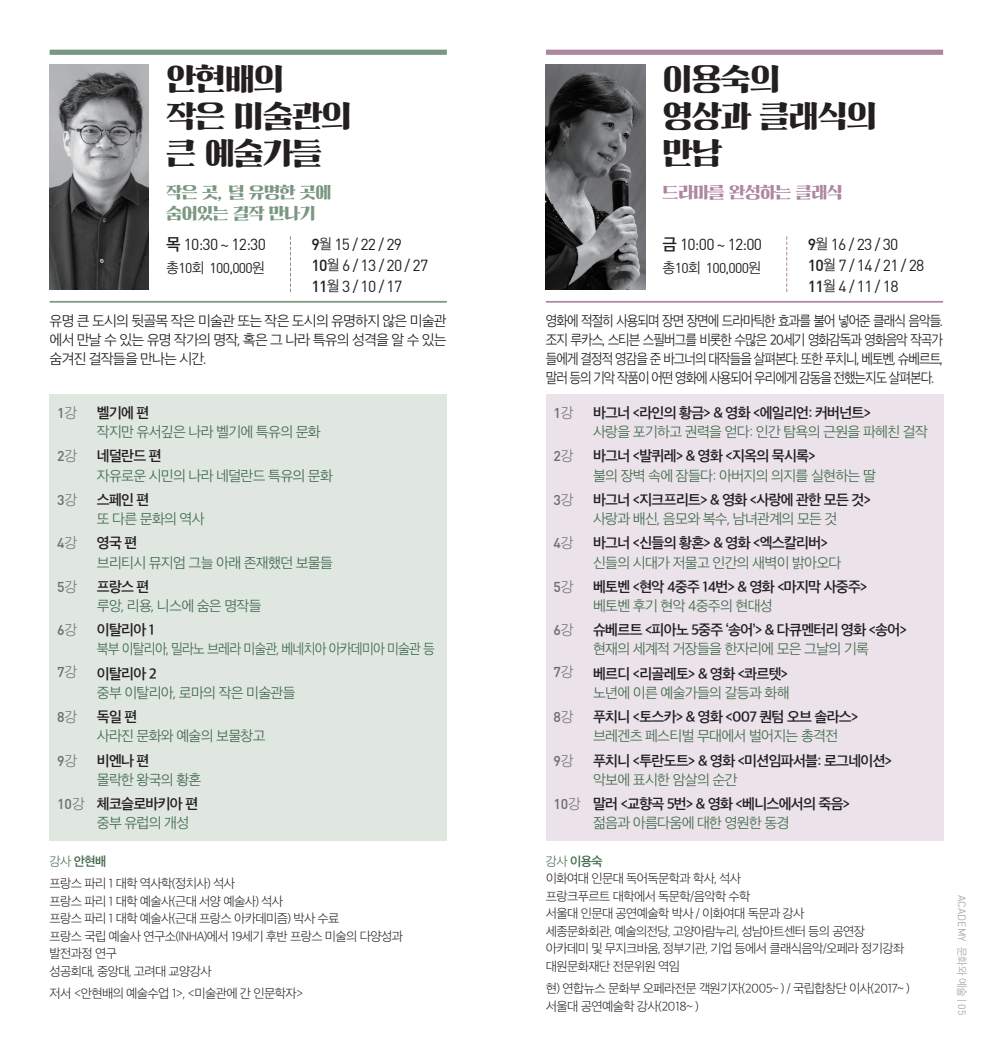
<style>
.page{position:relative;width:993px;height:1042px;background:#fff}
.page>*{position:absolute;margin:0;border:0;box-sizing:border-box;transform-origin:0 0}
.t1{font:29.75px "SD Gd Myeongjo";letter-spacing:-.02em;color:#231f20}
.t2{font:15.75px "Dinreg";letter-spacing:-.05em;color:#231f20}
.t3{font:15.75px "SD Gd Myeongjo";letter-spacing:-.02em;color:#7a9781}
.t4{font:15.75px "SD Gd Myeongjo";letter-spacing:-.02em;color:#ad87a2}
.t5{font:14px "SD Gothic Neoa c Lt";letter-spacing:-.05em;color:#426b4f}
.t6{font:14px "SD Gothic Neoa f Sm";letter-spacing:-.05em;color:#231f20}
.t7{font:14px/19.2px "SD Gothic Neoa c Lt";letter-spacing:-.07em;color:#231f20;text-align:justify;scale:.9 1}
.t8{font:14px/19.2px "SD Gothic Neoa c Lt";letter-spacing:-.07em;color:#231f20;text-align:justify}
.t9{font:14px "Dinmed";color:#6c6d70}
.t10{font:14px "SD Gothic Neoa c Lt";letter-spacing:-.05em;color:#426b4f;scale:.92 1}
.t11{font:14px "Dinreg";letter-spacing:-.05em;color:#231f20}
.t12{font:12.25px "SD Gothic Neoa b Ult Lt";letter-spacing:-.05em;color:#231f20}
.t13{font:12.25px "SD Gothic Neoa f Sm";letter-spacing:-.05em;color:#426b4f}
.t14{font:10.5px "Dinreg";color:#a8a9ad}
.s1{font-family:"Dinmed"}
.s2{font-family:"SD Gothic Neoa c Lt";font-size:14px}
.s3{font-family:"SD Gothic Neoa f Sm"}
.s4{font-family:"SD Gothic Neoa c Lt"}
.s5{font-family:"SD Gothic Neoa b Ult Lt"}
</style>
<div class="page">
<div style="left:50px;top:394px;width:396px;height:447px;background:#e0e7e1"></div>
<div style="left:50px;top:50px;width:396px;height:5px;background:#7a9781"></div>
<hr style="left:50px;top:301px;width:396px;height:2px;background:#7a9781">
<img style="left:50px;top:64px;width:99px;height:225px">
<svg style="left:290px;top:236px;width:1px;height:56px"></svg>
<div style="left:545px;top:394px;width:397px;height:447px;background:#ebe3e9"></div>
<div style="left:545px;top:50px;width:397px;height:5px;background:#ad87a2"></div>
<hr style="left:545px;top:301px;width:397px;height:2px;background:#ad87a2">
<img style="left:545px;top:64px;width:100px;height:225px">
<svg style="left:786px;top:236px;width:1px;height:56px"></svg>
<p class="t1" style="left:166px;top:64px;width:119px">안현배의</p>
<p class="t1" style="left:166px;top:101px;width:186px">작은 미술관의</p>
<p class="t1" style="left:166px;top:138px;width:157px">큰 예술가들</p>
<p class="t3" style="left:166px;top:184px;width:166px">작은 곳, 덜 유명한 곳에</p>
<p class="t3" style="left:166px;top:205px;width:150px">숨어있는 걸작 만나기</p>
<p class="t2" style="left:311px;top:234px;width:92px"><span class="s1">9</span><span class="s2">월</span> 15 / 22 / 29</p>
<p class="t2" style="left:311px;top:255px;width:118px"><span class="s1">10</span><span class="s2">월</span> 6 / 13 / 20 / 27</p>
<p class="t2" style="left:311px;top:276px;width:92px"><span class="s1">11</span><span class="s2">월</span> 3 / 10 / 17</p>
<p class="t2" style="left:166px;top:234px;width:101px"><span class="s3">목</span> 10:30 ~ 12:30</p>
<p class="t11" style="left:166px;top:259px;width:100px"><span class="s4">총</span>10<span class="s4">회</span> 100,000<span class="s4">원</span></p>
<p class="t8" style="left:50px;top:311px;width:398px">유명 큰 도시의 뒷골목 작은 미술관 또는 작은 도시의 유명하지 않은 미술관 에서 만날 수 있는 유명 작가의 명작, 혹은 그 나라 특유의 성격을 알 수 있는 숨겨진 걸작들을 만나는 시간.</p>
<p class="t9" style="left:57px;top:404px;width:22px">1<span class="s5">강</span></p>
<p class="t9" style="left:57px;top:447px;width:22px">2<span class="s5">강</span></p>
<p class="t9" style="left:57px;top:490px;width:22px">3<span class="s5">강</span></p>
<p class="t9" style="left:57px;top:534px;width:22px">4<span class="s5">강</span></p>
<p class="t9" style="left:57px;top:578px;width:22px">5<span class="s5">강</span></p>
<p class="t9" style="left:57px;top:621px;width:22px">6<span class="s5">강</span></p>
<p class="t9" style="left:57px;top:663px;width:22px">7<span class="s5">강</span></p>
<p class="t9" style="left:57px;top:708px;width:22px">8<span class="s5">강</span></p>
<p class="t9" style="left:57px;top:751px;width:22px">9<span class="s5">강</span></p>
<p class="t9" style="left:57px;top:795px;width:29px">10<span class="s5">강</span></p>
<p class="t6" style="left:97px;top:406px;width:54px">벨기에 편</p>
<p class="t5" style="left:97px;top:425px;width:225px">작지만 유서깊은 나라 벨기에 특유의 문화</p>
<p class="t6" style="left:97px;top:449px;width:66px">네덜란드 편</p>
<p class="t5" style="left:97px;top:468px;width:238px">자유로운 시민의 나라 네덜란드 특유의 문화</p>
<p class="t6" style="left:97px;top:492px;width:54px">스페인 편</p>
<p class="t5" style="left:97px;top:512px;width:109px">또 다른 문화의 역사</p>
<p class="t6" style="left:97px;top:536px;width:42px">영국 편</p>
<p class="t5" style="left:97px;top:555px;width:238px">브리티시 뮤지엄 그늘 아래 존재했던 보물들</p>
<p class="t6" style="left:97px;top:579px;width:54px">프랑스 편</p>
<p class="t5" style="left:97px;top:599px;width:166px">루앙, 리용, 니스에 숨은 명작들</p>
<p class="t6" style="left:97px;top:623px;width:59px">이탈리아 1</p>
<p class="t10" style="left:97px;top:642px;width:369px">북부 이탈리아, 밀라노 브레라 미술관, 베네치아 아카데미아 미술관 등</p>
<p class="t6" style="left:97px;top:666px;width:61px">이탈리아 2</p>
<p class="t5" style="left:97px;top:686px;width:200px">중부 이탈리아, 로마의 작은 미술관들</p>
<p class="t6" style="left:97px;top:710px;width:42px">독일 편</p>
<p class="t5" style="left:97px;top:729px;width:170px">사라진 문화와 예술의 보물창고</p>
<p class="t6" style="left:97px;top:753px;width:54px">비엔나 편</p>
<p class="t5" style="left:97px;top:772px;width:106px">몰락한 왕국의 황혼</p>
<p class="t6" style="left:97px;top:797px;width:103px">체코슬로바키아 편</p>
<p class="t5" style="left:97px;top:816px;width:94px">중부 유럽의 개성</p>
<p class="t13" style="left:50px;top:855px;width:58px"><span class="s5">강사</span> 안현배</p>
<p class="t12" style="left:50px;top:877px;width:187px">프랑스 파리 1 대학 역사학(정치사) 석사</p>
<p class="t12" style="left:50px;top:895px;width:235px">프랑스 파리 1 대학 예술사(근대 서양 예술사) 석사</p>
<p class="t12" style="left:50px;top:912px;width:291px">프랑스 파리 1 대학 예술사(근대 프랑스 아카데미즘) 박사 수료</p>
<p class="t12" style="left:50px;top:930px;width:355px">프랑스 국립 예술사 연구소(INHA)에서 19세기 후반 프랑스 미술의 다양성과</p>
<p class="t12" style="left:50px;top:947px;width:69px">발전과정 연구</p>
<p class="t12" style="left:50px;top:965px;width:164px">성공회대, 중앙대, 고려대 교양강사</p>
<p class="t12" style="left:50px;top:987px;width:255px">저서 &lt;안현배의 예술수업 1&gt;, &lt;미술관에 간 인문학자&gt;</p>
<p class="t1" style="left:662px;top:64px;width:119px">이용숙의</p>
<p class="t1" style="left:662px;top:101px;width:215px">영상과 클래식의</p>
<p class="t1" style="left:662px;top:138px;width:60px">만남</p>
<p class="t4" style="left:662px;top:184px;width:181px">드라마를 완성하는 클래식</p>
<p class="t2" style="left:807px;top:234px;width:92px"><span class="s1">9</span><span class="s2">월</span> 16 / 23 / 30</p>
<p class="t2" style="left:807px;top:255px;width:118px"><span class="s1">10</span><span class="s2">월</span> 7 / 14 / 21 / 28</p>
<p class="t2" style="left:807px;top:276px;width:92px"><span class="s1">11</span><span class="s2">월</span> 4 / 11 / 18</p>
<p class="t2" style="left:662px;top:234px;width:101px"><span class="s3">금</span> 10:00 ~ 12:00</p>
<p class="t11" style="left:662px;top:259px;width:100px"><span class="s4">총</span>10<span class="s4">회</span> 100,000<span class="s4">원</span></p>
<p class="t7" style="left:545px;top:311px;width:442px">영화에 적절히 사용되며 장면 장면에 드라마틱한 효과를 불어 넣어준 클래식 음악들. 조지 루카스, 스티븐 스필버그를 비롯한 수많은 20세기 영화감독과 영화음악 작곡가 들에게 결정적 영감을 준 바그너의 대작들을 살펴본다. 또한 푸치니, 베토벤, 슈베르트, 말러 등의 기악 작품이 어떤 영화에 사용되어 우리에게 감동을 전했는지도 살펴본다.</p>
<p class="t9" style="left:553px;top:404px;width:22px">1<span class="s5">강</span></p>
<p class="t9" style="left:553px;top:447px;width:22px">2<span class="s5">강</span></p>
<p class="t9" style="left:553px;top:490px;width:22px">3<span class="s5">강</span></p>
<p class="t9" style="left:553px;top:534px;width:22px">4<span class="s5">강</span></p>
<p class="t9" style="left:553px;top:578px;width:22px">5<span class="s5">강</span></p>
<p class="t9" style="left:553px;top:621px;width:22px">6<span class="s5">강</span></p>
<p class="t9" style="left:553px;top:663px;width:22px">7<span class="s5">강</span></p>
<p class="t9" style="left:553px;top:708px;width:22px">8<span class="s5">강</span></p>
<p class="t9" style="left:553px;top:751px;width:22px">9<span class="s5">강</span></p>
<p class="t9" style="left:553px;top:795px;width:29px">10<span class="s5">강</span></p>
<p class="t6" style="left:593px;top:406px;width:279px">바그너 &lt;라인의 황금&gt; &amp; 영화 &lt;에일리언: 커버넌트&gt;</p>
<p class="t5" style="left:593px;top:425px;width:336px">사랑을 포기하고 권력을 얻다: 인간 탐욕의 근원을 파헤친 걸작</p>
<p class="t6" style="left:593px;top:449px;width:224px">바그너 &lt;발퀴레&gt; &amp; 영화 &lt;지옥의 묵시록&gt;</p>
<p class="t5" style="left:593px;top:468px;width:284px">불의 장벽 속에 잠들다: 아버지의 의지를 실현하는 딸</p>
<p class="t6" style="left:593px;top:492px;width:279px">바그너 &lt;지크프리트&gt; &amp; 영화 &lt;사랑에 관한 모든 것&gt;</p>
<p class="t5" style="left:593px;top:512px;width:246px">사랑과 배신, 음모와 복수, 남녀관계의 모든 것</p>
<p class="t6" style="left:593px;top:536px;width:236px">바그너 &lt;신들의 황혼&gt; &amp; 영화 &lt;엑스칼리버&gt;</p>
<p class="t5" style="left:593px;top:555px;width:250px">신들의 시대가 저물고 인간의 새벽이 밝아오다</p>
<p class="t6" style="left:593px;top:579px;width:276px">베토벤 &lt;현악 4중주 14번&gt; &amp; 영화 &lt;마지막 사중주&gt;</p>
<p class="t5" style="left:593px;top:599px;width:181px">베토벤 후기 현악 4중주의 현대성</p>
<p class="t6" style="left:593px;top:623px;width:315px">슈베르트 &lt;피아노 5중주 ‘송어’&gt; &amp; 다큐멘터리 영화 &lt;송어&gt;</p>
<p class="t5" style="left:593px;top:642px;width:277px">현재의 세계적 거장들을 한자리에 모은 그날의 기록</p>
<p class="t6" style="left:593px;top:666px;width:196px">베르디 &lt;리골레토&gt; &amp; 영화 &lt;콰르텟&gt;</p>
<p class="t5" style="left:593px;top:686px;width:198px">노년에 이른 예술가들의 갈등과 화해</p>
<p class="t6" style="left:593px;top:710px;width:267px">푸치니 &lt;토스카&gt; &amp; 영화 &lt;007 퀀텀 오브 솔라스&gt;</p>
<p class="t5" style="left:593px;top:729px;width:246px">브레겐츠 페스티벌 무대에서 벌어지는 총격전</p>
<p class="t6" style="left:593px;top:753px;width:300px">푸치니 &lt;투란도트&gt; &amp; 영화 &lt;미션임파서블: 로그네이션&gt;</p>
<p class="t5" style="left:593px;top:772px;width:146px">악보에 표시한 암살의 순간</p>
<p class="t6" style="left:593px;top:797px;width:258px">말러 &lt;교향곡 5번&gt; &amp; 영화 &lt;베니스에서의 죽음&gt;</p>
<p class="t5" style="left:593px;top:816px;width:198px">젊음과 아름다움에 대한 영원한 동경</p>
<p class="t13" style="left:545px;top:855px;width:58px"><span class="s5">강사</span> 이용숙</p>
<p class="t12" style="left:545px;top:872px;width:196px">이화여대 인문대 독어독문학과 학사, 석사</p>
<p class="t12" style="left:545px;top:890px;width:206px">프랑크푸르트 대학에서 독문학/음악학 수학</p>
<p class="t12" style="left:545px;top:907px;width:260px">서울대 인문대 공연예술학 박사 / 이화여대 독문과 강사</p>
<p class="t12" style="left:545px;top:925px;width:320px">세종문화회관, 예술의전당, 고양아람누리, 성남아트센터 등의 공연장</p>
<p class="t12" style="left:545px;top:942px;width:360px">아카데미 및 무지크바움, 정부기관, 기업 등에서 클래식음악/오페라 정기강좌</p>
<p class="t12" style="left:545px;top:960px;width:136px">대원문화재단 전문위원 역임</p>
<p class="t12" style="left:545px;top:982px;width:365px">현) 연합뉴스 문화부 오페라전문 객원기자(2005~ ) / 국립합창단 이사(2017~ )</p>
<p class="t12" style="left:545px;top:1000px;width:154px">서울대 공연예술학 강사(2018~ )</p>
<p class="t14" style="left:968px;top:895px;width:122px;rotate:90deg">ACADEMY <span class="s4">문화와 예술 |</span> 05</p>
</div>
